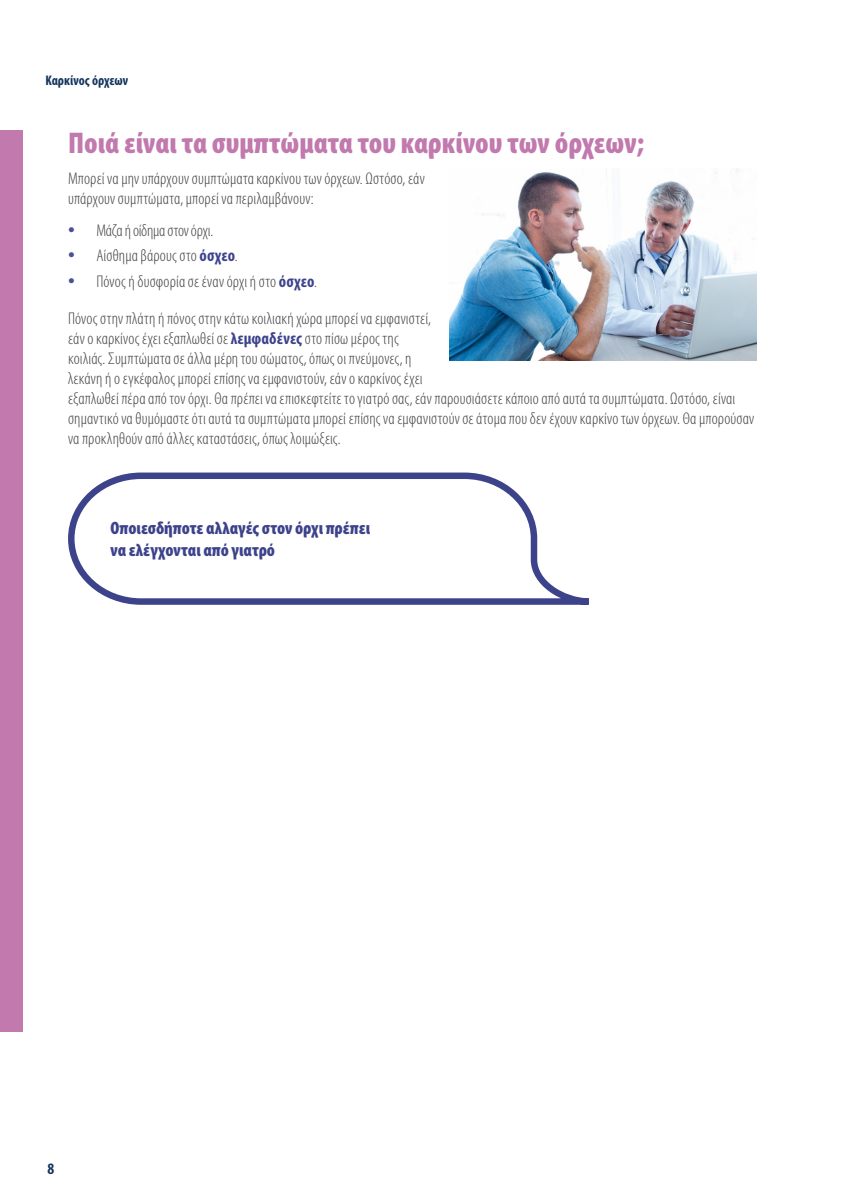
<style>
.page{position:relative;width:842px;height:1191px;background:#fff}
.page>*{position:absolute;margin:0;border:0;box-sizing:border-box;transform-origin:0 0}
.t1{font:900 condensed 30px "Myriad Pro";color:#c179ae}
.t2{font:900 condensed 18px/22px "Myriad Pro";letter-spacing:-.005em;color:#3d438b}
.t3{font:300 condensed 17px/20px "Myriad Pro";letter-spacing:.01em;color:#434244}
.t4{font:300 condensed 17px "Myriad Pro";letter-spacing:-.015em;color:#434244}
.t5{font:700 condensed 16px "Myriad Pro";color:#14345d}
.t6{font:700 condensed 14px "Myriad Pro";color:#14345d}
.s1{font-weight:400;font-stretch:normal;font-size:24px;color:#4d4f93}
.s2{font-weight:700;color:#3d438b}
</style>
<div class="page">
<div style="left:0;top:130px;width:23px;height:902px;background:#c179ae"></div>
<svg style="left:68px;top:472px;width:521px;height:133px"></svg>
<img style="left:449px;top:168px;width:308px;height:192px">
<p class="t6" style="left:45px;top:72px;width:84px">Καρκίνος όρχεων</p>
<h1 class="t1" style="left:68px;top:124px;width:578px">Ποιά είναι τα συμπτώματα του καρκίνου των όρχεων;</h1>
<p class="t3" style="left:68px;top:169px;width:358px">Μπορεί να μην υπάρχουν συμπτώματα καρκίνου των όρχεων. Ωστόσο, εάν υπάρχουν συμπτώματα, μπορεί να περιλαμβάνουν:</p>
<p class="t4" style="left:68px;top:220px;width:147px"><span class="s1">•</span> Μάζα ή οίδημα στον όρχι.</p>
<p class="t3" style="left:68px;top:246px;width:171px"><span class="s1">•</span> Αίσθημα βάρους στο <span class="s2">όσχεο</span>.</p>
<p class="t3" style="left:68px;top:263px;width:365px;line-height:37px"><span class="s1">•</span> Πόνος ή δυσφορία σε έναν όρχι ή στο <span class="s2">όσχεο</span>.<br>Πόνος στην πλάτη ή πόνος στην κάτω κοιλιακή χώρα μπορεί να εμφανιστεί,</p>
<p class="t3" style="left:68px;top:328px;width:688px">εάν ο καρκίνος έχει εξαπλωθεί σε <span class="s2">λεμφαδένες</span> στο πίσω μέρος της<br>κοιλιάς. Συμπτώματα σε άλλα μέρη του σώματος, όπως οι πνεύμονες, η<br>λεκάνη ή ο εγκέφαλος μπορεί επίσης να εμφανιστούν, εάν ο καρκίνος έχει<br>εξαπλωθεί πέρα από τον όρχι. Θα πρέπει να επισκεφτείτε το γιατρό σας, εάν παρουσιάσετε κάποιο από αυτά τα συμπτώματα. Ωστόσο, είναι σημαντικό να θυμόμαστε ότι αυτά τα συμπτώματα μπορεί επίσης να εμφανιστούν σε άτομα που δεν έχουν καρκίνο των όρχεων. Θα μπορούσαν να προκληθούν από άλλες καταστάσεις, όπως λοιμώξεις.</p>
<p class="t2" style="left:111px;top:517px;width:261px">Οποιεσδήποτε αλλαγές στον όρχι πρέπει να ελέγχονται από γιατρό</p>
<p class="t5" style="left:48px;top:1159px;width:8px">8</p>
</div>
